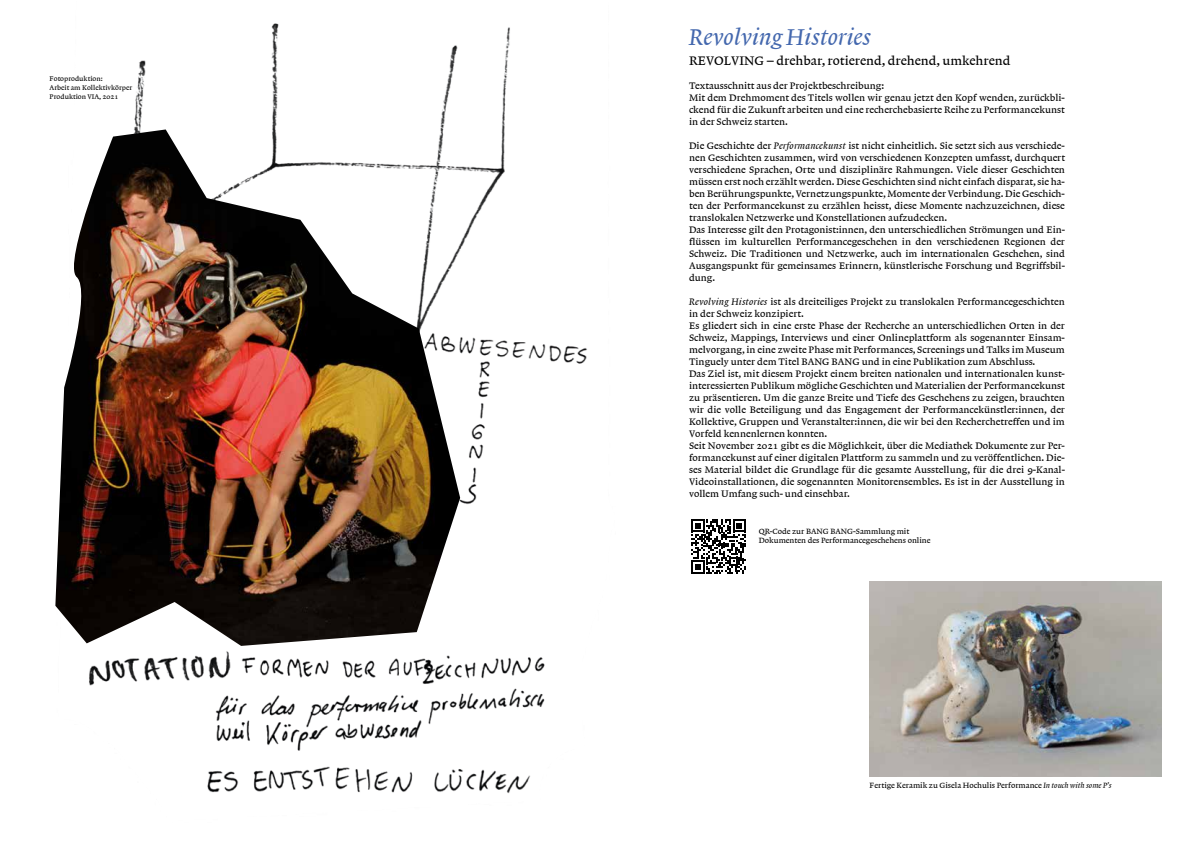
<style>
.page{position:relative;width:1191px;height:842px;background:#fff}
.page>*{position:absolute;margin:0;border:0;box-sizing:border-box;transform-origin:0 0}
.t1{font:24px "Lexicon No 1 Italic A Med";color:#4468ae}
.t2{font:13px "Lexicon No 1 Roman A Med";color:#000}
.t3{font:9.9px/12px "Lexicon No 1 Roman A Med";color:#000}
.t4{font:8px/9.2px "Lexicon No 1 Roman A Med";color:#000}
.t5{font:7.1px/9.2px "Lexicon No 1 Roman A Med";color:#000}
.s1{font-family:"Lexicon No 1 Italic A Med"}
</style>
<div class="page">
<img style="left:869px;top:581px;width:292px;height:196px">
<img style="left:89px;top:23px;width:498px;height:770px">
<svg style="left:691px;top:519px;width:55px;height:55px"></svg>
<img style="left:55px;top:129px;width:405px;height:517px">
<p class="t5" style="left:50px;top:74px;width:84px">Fotoproduktion:<br>Arbeit am Kollektivkörper<br>Produktion VIA, 2021</p>
<h1 class="t1" style="left:689px;top:24px;width:183px">Revolving Histories</h1>
<h2 class="t2" style="left:689px;top:54px;width:323px">REVOLVING – drehbar, rotierend, drehend, umkehrend</h2>
<p class="t3" style="left:689px;top:80px;width:377px">Textausschnitt aus der Projektbeschreibung:<br>Mit dem Drehmoment des Titels wollen wir genau jetzt den Kopf wenden, zurückbli&shy;ckend für die Zukunft arbeiten und eine recherchebasierte Reihe zu Performancekunst in der Schweiz starten.</p>
<p class="t3" style="left:689px;top:140px;width:377px">Die Geschichte der <span class="s1">Performancekunst</span> ist nicht einheitlich. Sie setzt sich aus verschiede&shy;nen Geschichten zusammen, wird von verschiedenen Konzepten umfasst, durchquert verschiedene Sprachen, Orte und disziplinäre Rahmungen. Viele dieser Geschichten müssen erst noch erzählt werden. Diese Geschichten sind nicht einfach disparat, sie ha&shy;ben Berührungspunkte, Vernetzungspunkte, Momente der Verbindung. Die Geschich&shy;ten der Performancekunst zu erzählen heisst, diese Momente nachzuzeichnen, diese translokalen Netzwerke und Konstellationen aufzudecken.<br>Das Interesse gilt den Protagonist:innen, den unterschiedlichen Strömungen und Ein&shy;flüssen im kulturellen Performancegeschehen in den verschiedenen Regionen der Schweiz. Die Traditionen und Netzwerke, auch im internationalen Geschehen, sind Ausgangspunkt für gemeinsames Erinnern, künstlerische Forschung und Begriffsbil&shy;dung.</p>
<p class="t3" style="left:689px;top:296px;width:377px"><span class="s1">Revolving Histories</span> ist als dreiteiliges Projekt zu translokalen Performancegeschichten in der Schweiz konzipiert.<br>Es gliedert sich in eine erste Phase der Recherche an unterschiedlichen Orten in der Schweiz, Mappings, Interviews und einer Onlineplattform als sogenannter Einsam&shy;melvorgang, in eine zweite Phase mit Performances, Screenings und Talks im Museum Tinguely unter dem Titel BANG BANG und in eine Publikation zum Abschluss.<br>Das Ziel ist, mit diesem Projekt einem breiten nationalen und internationalen kunst&shy;interessierten Publikum mögliche Geschichten und Materialien der Performancekunst zu präsentieren. Um die ganze Breite und Tiefe des Geschehens zu zeigen, brauchten wir die volle Beteiligung und das Engagement der Performancekünstler:innen, der Kollektive, Gruppen und Veranstalter:innen, die wir bei den Recherchetreffen und im Vorfeld kennenlernen konnten.<br>Seit November 2021 gibt es die Möglichkeit, über die Mediathek Dokumente zur Per&shy;formancekunst auf einer digitalen Plattform zu sammeln und zu veröffentlichen. Die&shy;ses Material bildet die Grundlage für die gesamte Ausstellung, für die drei 9-Kanal-Videoinstallationen, die sogenannten Monitorensembles. Es ist in der Ausstellung in vollem Umfang such- und einsehbar.</p>
<p class="t4" style="left:759px;top:527px;width:173px">QR-Code zur BANG BANG-Sammlung mit<br>Dokumenten des Performancegeschehens online</p>
<p class="t4" style="left:869px;top:781px;width:243px">Fertige Keramik zu Gisela Hochulis Performance <span class="s1">In touch with some P’s</span></p>
</div>
